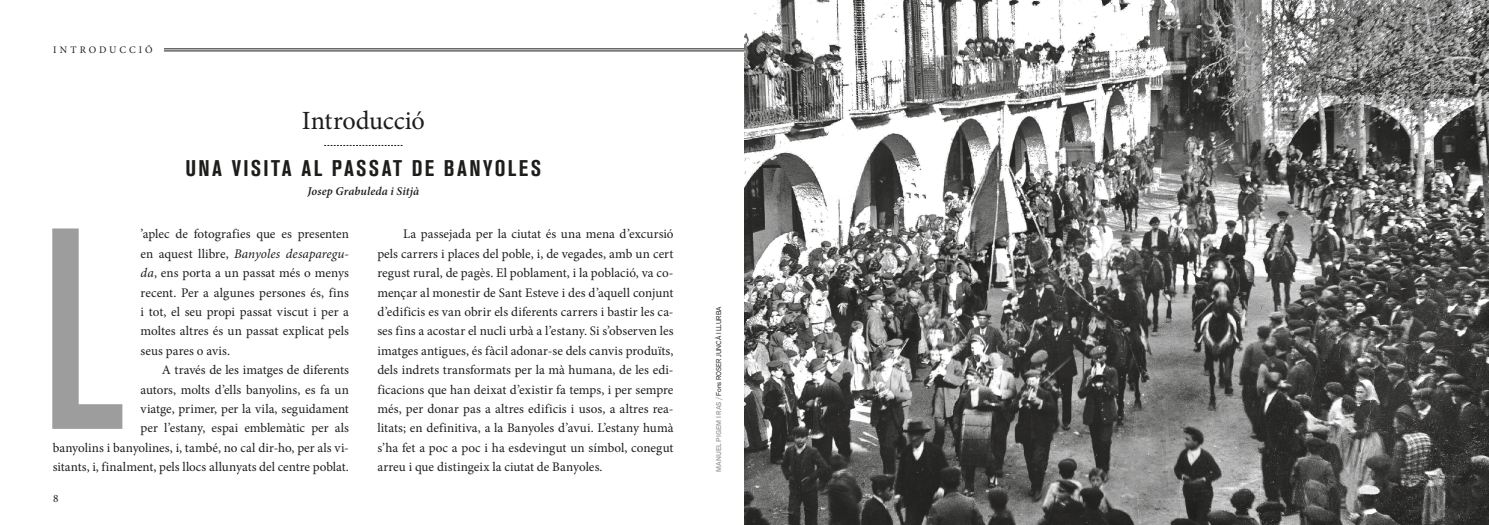
<style>
.page{position:relative;width:1489px;height:525px;background:#fff}
.page>*{position:absolute;margin:0;border:0;box-sizing:border-box;transform-origin:0 0}
.t1{font:500 condensed 283.5px "Akzidenz Grotesk BQ";color:#9d9d9d}
.t2{font:26.25px "Minion Pro";letter-spacing:-.005em;color:#1d1d1b}
.t3{font:700 condensed 22.5px "Akzidenz Grotesk BQ";letter-spacing:.105em;color:#1d1d1b}
.t4{font:13.12px/19.4px "Minion Pro";color:#1d1d1b;text-align:justify}
.t5{font:italic 600 11.88px "Minion Pro";letter-spacing:.01em;color:#1d1d1b}
.t6{font:11.25px "Minion Pro";color:#1d1d1b}
.t7{font:10px "Minion Pro";letter-spacing:.295em;color:#1d1d1b}
.t8{font:6.88px "Akzid Grtsk Next";color:#1d1d1b}
.s1{font-style:italic}
.s2{font-weight:500;color:#9d9d9d}
</style>
<div class="page">
<img style="left:744px;top:0;width:744px;height:524px">
<hr style="left:164px;top:49px;width:580px;height:1px;background:#1d1d1b">
<hr style="left:164px;top:51px;width:580px;height:1px;background:#1d1d1b">
<svg style="left:324px;top:145px;width:78px;height:1px"></svg>
<p class="t7" style="left:53px;top:43px;width:101px">INTRODUCCIÓ</p>
<h2 class="t2" style="left:302px;top:103px;width:124px">Introducció</h2>
<h3 class="t3" style="left:185px;top:155px;width:357px">UNA VISITA AL PASSAT DE BANYOLES</h3>
<p class="t5" style="left:307px;top:182px;width:113px">Josep Grabuleda i Sitjà</p>
<h1 class="t1" style="left:40px;top:170px;width:84px">L</h1>
<p class="t4" style="left:141px;top:224px;width:210px">’aplec de fotografies que es presenten en aquest llibre, <span class="s1">Banyoles desaparegu&shy;da</span>, ens porta a un passat més o menys recent. Per a algunes persones és, fins i tot, el seu propi passat viscut i per a moltes altres és un passat explicat pels seus pares o avis.</p>
<p class="t4" style="left:53px;top:360px;width:298px;text-align:right">A través de les imatges de diferents<br>autors, molts d’ells banyolins, es fa un<br>viatge, primer, per la vila, seguidament<br>per l’estany, espai emblemàtic per als<br>banyolins i banyolines, i, també, no cal dir-ho, per als vi&shy;sitants, i, finalment, pels llocs allunyats del centre poblat.</p>
<p class="t6" style="left:53px;top:491px;width:7px">8</p>
<p class="t4" style="left:377px;top:224px;width:298px;text-indent:26px">La passejada per la ciutat és una mena d’excursió pels carrers i places del poble, i, de vegades, amb un cert regust rural, de pagès. El poblament, i la població, va co&shy;mençar al monestir de Sant Esteve i des d’aquell conjunt d’edificis es van obrir els diferents carrers i bastir les ca&shy;ses fins a acostar el nucli urbà a l’estany. Si s’observen les imatges antigues, és fàcil adonar-se dels canvis produïts, dels indrets transformats per la mà humana, de les edi&shy;ficacions que han deixat d’existir fa temps, i per sempre més, per donar pas a altres edificis i usos, a altres rea&shy;litats; en definitiva, a la Banyoles d’avui. L’estany humà s’ha fet a poc a poc i ha esdevingut un símbol, conegut arreu i que distingeix la ciutat de Banyoles.</p>
<p class="t8" style="left:714px;top:471px;width:167px;rotate:-90deg"><span class="s2">MANUEL PIGEM I RAS /</span> Fons ROSER JUNCÀ I LLURBA</p>
</div>
